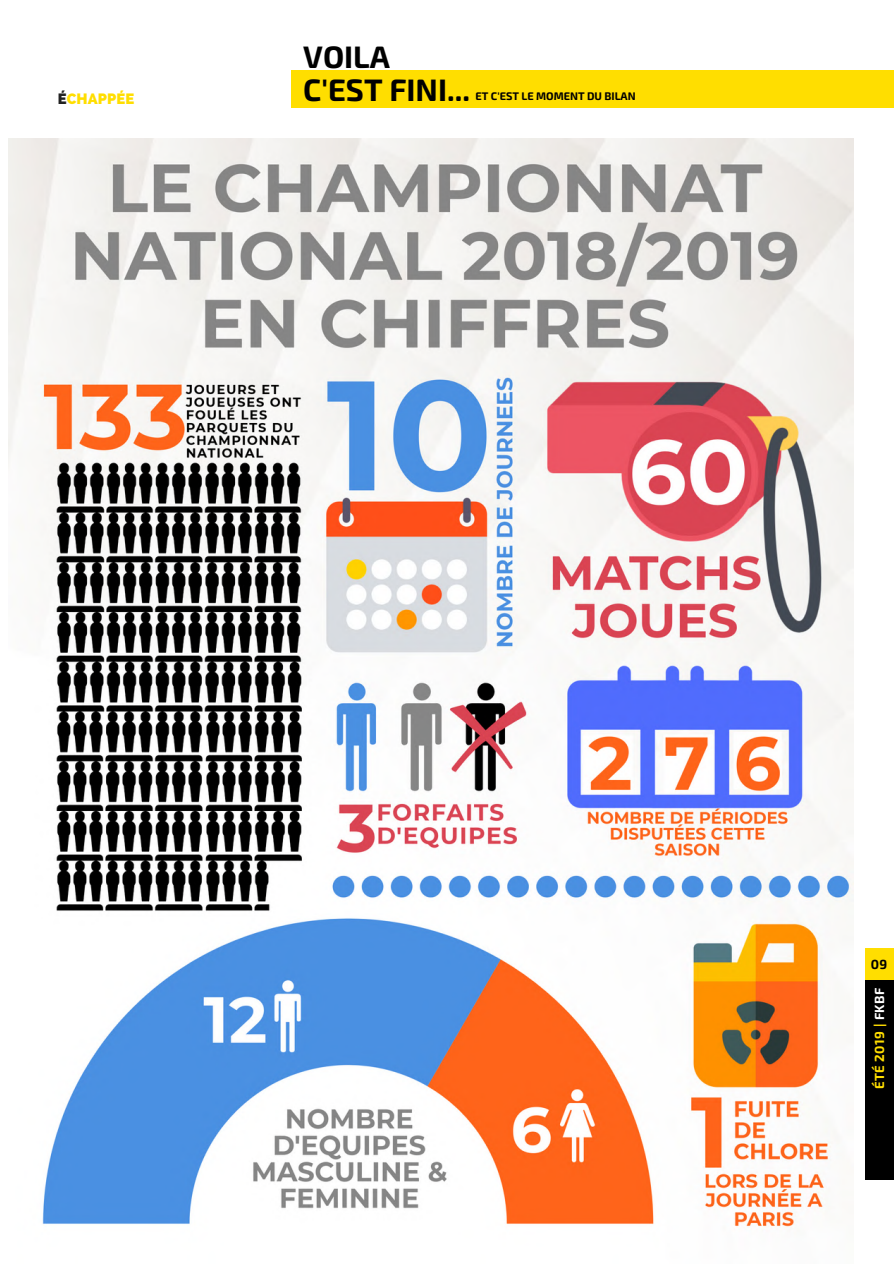
<style>
.page{position:relative;width:894px;height:1264px;background:#fff}
.page>*{position:absolute;margin:0;border:0;box-sizing:border-box;transform-origin:0 0}
.t1{font:700 31.05px/32.8px "Exo 2";color:#000}
.t2{font:800 14.85px "Raleway";letter-spacing:.005em;color:#ffde00}
.t3{font:700 13.2px "Exo 2";letter-spacing:.03em;color:#ffde00}
.t4{font:700 13.2px "Exo 2";color:#000}
.t5{font:700 10.95px "Exo 2";color:#000}
.s1{color:#222}
.s2{color:#fff}
</style>
<div class="page">
<div style="left:864px;top:978px;width:29px;height:201px;background:#000"></div>
<div style="left:864px;top:947px;width:29px;height:32px;background:#ffde00"></div>
<img style="left:9px;top:138px;width:844px;height:1089px">
<div style="left:292px;top:70px;width:601px;height:37px;background:#ffde00"></div>
<h2 class="t2" style="left:58px;top:90px;width:78px"><span class="s1">É</span>CHAPPÉE</h2>
<h1 class="t1" style="left:303px;top:39px;width:168px">VOILA<br>C'EST FINI...</h1>
<p class="t5" style="left:475px;top:88px;width:161px">ET C'EST LE MOMENT DU BILAN</p>
<p class="t4" style="left:870px;top:955px;width:18px">09</p>
<p class="t3" style="left:870px;top:1089px;width:103px;rotate:-90deg">ÉTÉ 2019 | <span class="s2">FKBF</span></p>
</div>
